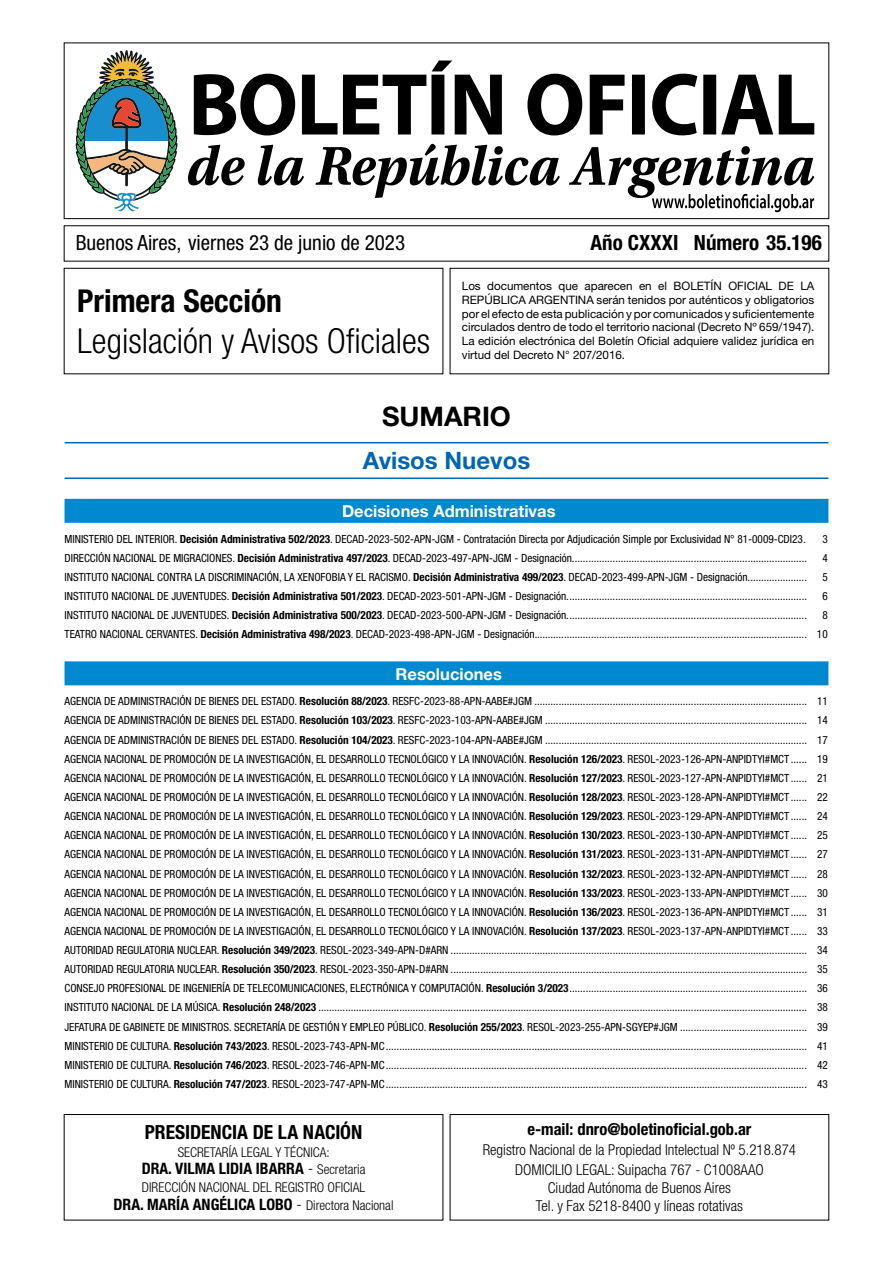
<style>
.page{position:relative;width:893px;height:1263px;background:#fff}
.page>*{position:absolute;margin:0;border:0;box-sizing:border-box;transform-origin:0 0}
.t1{font:300 condensed 34.5px "Helvetica Neue LT Std";color:#000}
.t2{font:700 condensed 31.5px "Helvetica Neue LT Std";color:#000}
.t3{font:700 27px "Helvetica Neue LT Std";color:#000}
.t4{font:700 24px "Helvetica Neue LT Std";color:#0066b3}
.t5{font:condensed 21px "Helvetica Neue LT Std";color:#000}
.t6{font:700 condensed 21px "Helvetica Neue LT Std";color:#000}
.t7{font:700 condensed 19.5px "Helvetica Neue LT Std";color:#000}
.t8{font:700 16.5px "Helvetica Neue LT Std";color:#fff}
.t9{font:700 condensed 16.5px "Helvetica Neue LT Std";color:#000}
.t10{font:700 condensed 15.75px "Helvetica Neue LT Std";color:#000}
.t11{font:300 condensed 15px/20.1px "Helvetica Neue LT Std";color:#000;text-align:center}
.t12{font:300 condensed 13.5px "Helvetica Neue LT Std";color:#000}
.t13{font:11.7px/13.8px "Helvetica Neue LT Std";letter-spacing:-.005em;color:#000;text-align:justify}
.t14{font:condensed 11.25px/19.2px "Helvetica Neue LT Std";color:#000;text-align:right}
.s1{font-weight:700}
.s2{font-weight:300;font-size:16.5px}
.s3{font-weight:300;font-size:13.5px}
</style>
<div class="page">
<div style="left:64px;top:268px;width:379px;height:106px;border:1px solid #000"></div>
<div style="left:450px;top:268px;width:379px;height:106px;border:1px solid #000"></div>
<div style="left:64px;top:43px;width:765px;height:176px;border:1px solid #000"></div>
<svg style="left:194px;top:61px;width:620px;height:74px"></svg>
<svg style="left:188px;top:144px;width:626px;height:68px"></svg>
<svg style="left:76px;top:50px;width:101px;height:161px"></svg>
<div style="left:64px;top:1114px;width:379px;height:106px;border:1px solid #000"></div>
<div style="left:450px;top:1114px;width:379px;height:106px;border:1px solid #000"></div>
<hr style="left:65px;top:442px;width:763px;height:1px;background:#0066b3">
<hr style="left:65px;top:477px;width:763px;height:2px;background:#0066b3">
<div style="left:65px;top:499px;width:763px;height:24px;background:#0089cf"></div>
<div style="left:65px;top:661px;width:763px;height:24px;background:#0089cf"></div>
<h3 class="t5" style="left:76px;top:230px;width:331px">Buenos Aires, viernes 23 de junio de 2023</h3>
<h3 class="t6" style="left:591px;top:230px;width:233px">Año CXXXI Número 35.196</h3>
<h2 class="t2" style="left:77px;top:282px;width:206px">Primera Sección</h2>
<h1 class="t1" style="left:77px;top:321px;width:354px">Legislación y Avisos Oficiales</h1>
<p class="t13" style="left:462px;top:279px;width:354px">Los documentos que aparecen en el BOLETÍN OFICIAL DE LA REPÚBLICA ARGENTINA serán tenidos por auténticos y obligatorios por el efecto de esta publicación y por comunicados y suficientemente circulados dentro de todo el territorio nacional (Decreto Nº 659/1947).<br>La edición electrónica del Boletín Oficial adquiere validez jurídica en virtud del Decreto N° 207/2016.</p>
<h3 class="t3" style="left:382px;top:400px;width:130px">SUMARIO</h3>
<h3 class="t4" style="left:363px;top:446px;width:169px">Avisos Nuevos</h3>
<h3 class="t8" style="left:342px;top:501px;width:215px">Decisiones Administrativas</h3>
<p class="t14" style="left:65px;top:529px;width:743px">MINISTERIO DEL INTERIOR. <span class="s1">Decisión Administrativa 502/2023</span>. DECAD-2023-502-APN-JGM - Contratación Directa por Adjudicación Simple por Exclusividad N° 81-0009-CDI23.</p>
<p class="t14" style="left:822px;top:529px;width:7px">3</p>
<p class="t14" style="left:65px;top:548px;width:744px">DIRECCIÓN NACIONAL DE MIGRACIONES. <span class="s1">Decisión Administrativa 497/2023</span>. DECAD-2023-497-APN-JGM - Designación.......................................................................................</p>
<p class="t14" style="left:822px;top:548px;width:7px">4</p>
<p class="t14" style="left:65px;top:567px;width:744px">INSTITUTO NACIONAL CONTRA LA DISCRIMINACIÓN, LA XENOFOBIA Y EL RACISMO. <span class="s1">Decisión Administrativa 499/2023</span>. DECAD-2023-499-APN-JGM - Designación......................</p>
<p class="t14" style="left:822px;top:567px;width:7px">5</p>
<p class="t14" style="left:65px;top:586px;width:744px">INSTITUTO NACIONAL DE JUVENTUDES. <span class="s1">Decisión Administrativa 501/2023</span>. DECAD-2023-501-APN-JGM - Designación.........................................................................................</p>
<p class="t14" style="left:822px;top:586px;width:7px">6</p>
<p class="t14" style="left:65px;top:606px;width:744px">INSTITUTO NACIONAL DE JUVENTUDES. <span class="s1">Decisión Administrativa 500/2023</span>. DECAD-2023-500-APN-JGM - Designación.........................................................................................</p>
<p class="t14" style="left:64px;top:606px;width:765px">8<br>TEATRO NACIONAL CERVANTES. <span class="s1">Decisión Administrativa 498/2023</span>. DECAD-2023-498-APN-JGM - Designación..................................................................................................... 10</p>
<h3 class="t8" style="left:396px;top:664px;width:108px">Resoluciones</h3>
<p class="t14" style="left:65px;top:692px;width:765px;text-align:justify">AGENCIA DE ADMINISTRACIÓN DE BIENES DEL ESTADO. <span class="s1">Resolución 88/2023</span>. RESFC-2023-88-APN-AABE#JGM ..................................................................................................... 11<br>AGENCIA DE ADMINISTRACIÓN DE BIENES DEL ESTADO. <span class="s1">Resolución 103/2023</span>. RESFC-2023-103-APN-AABE#JGM ................................................................................................. 14<br>AGENCIA DE ADMINISTRACIÓN DE BIENES DEL ESTADO. <span class="s1">Resolución 104/2023</span>. RESFC-2023-104-APN-AABE#JGM ................................................................................................. 17<br>AGENCIA NACIONAL DE PROMOCIÓN DE LA INVESTIGACIÓN, EL DESARROLLO TECNOLÓGICO Y LA INNOVACIÓN. <span class="s1">Resolución 126/2023</span>. RESOL-2023-126-APN-ANPIDTYI#MCT ...... 19<br>AGENCIA NACIONAL DE PROMOCIÓN DE LA INVESTIGACIÓN, EL DESARROLLO TECNOLÓGICO Y LA INNOVACIÓN. <span class="s1">Resolución 127/2023</span>. RESOL-2023-127-APN-ANPIDTYI#MCT ...... 21<br>AGENCIA NACIONAL DE PROMOCIÓN DE LA INVESTIGACIÓN, EL DESARROLLO TECNOLÓGICO Y LA INNOVACIÓN. <span class="s1">Resolución 128/2023</span>. RESOL-2023-128-APN-ANPIDTYI#MCT ...... 22<br>AGENCIA NACIONAL DE PROMOCIÓN DE LA INVESTIGACIÓN, EL DESARROLLO TECNOLÓGICO Y LA INNOVACIÓN. <span class="s1">Resolución 129/2023</span>. RESOL-2023-129-APN-ANPIDTYI#MCT ...... 24<br>AGENCIA NACIONAL DE PROMOCIÓN DE LA INVESTIGACIÓN, EL DESARROLLO TECNOLÓGICO Y LA INNOVACIÓN. <span class="s1">Resolución 130/2023</span>. RESOL-2023-130-APN-ANPIDTYI#MCT ...... 25<br>AGENCIA NACIONAL DE PROMOCIÓN DE LA INVESTIGACIÓN, EL DESARROLLO TECNOLÓGICO Y LA INNOVACIÓN. <span class="s1">Resolución 131/2023</span>. RESOL-2023-131-APN-ANPIDTYI#MCT ...... 27<br>AGENCIA NACIONAL DE PROMOCIÓN DE LA INVESTIGACIÓN, EL DESARROLLO TECNOLÓGICO Y LA INNOVACIÓN. <span class="s1">Resolución 132/2023</span>. RESOL-2023-132-APN-ANPIDTYI#MCT ...... 28<br>AGENCIA NACIONAL DE PROMOCIÓN DE LA INVESTIGACIÓN, EL DESARROLLO TECNOLÓGICO Y LA INNOVACIÓN. <span class="s1">Resolución 133/2023</span>. RESOL-2023-133-APN-ANPIDTYI#MCT ...... 30<br>AGENCIA NACIONAL DE PROMOCIÓN DE LA INVESTIGACIÓN, EL DESARROLLO TECNOLÓGICO Y LA INNOVACIÓN. <span class="s1">Resolución 136/2023</span>. RESOL-2023-136-APN-ANPIDTYI#MCT ...... 31<br>AGENCIA NACIONAL DE PROMOCIÓN DE LA INVESTIGACIÓN, EL DESARROLLO TECNOLÓGICO Y LA INNOVACIÓN. <span class="s1">Resolución 137/2023</span>. RESOL-2023-137-APN-ANPIDTYI#MCT ...... 33<br>AUTORIDAD REGULATORIA NUCLEAR. <span class="s1">Resolución 349/2023</span>. RESOL-2023-349-APN-D#ARN .................................................................................................................................... 34<br>AUTORIDAD REGULATORIA NUCLEAR. <span class="s1">Resolución 350/2023</span>. RESOL-2023-350-APN-D#ARN .................................................................................................................................... 35<br>CONSEJO PROFESIONAL DE INGENIERÍA DE TELECOMUNICACIONES, ELECTRÓNICA Y COMPUTACIÓN. <span class="s1">Resolución 3/2023</span>........................................................................................ 36<br>INSTITUTO NACIONAL DE LA MÚSICA. <span class="s1">Resolución 248/2023</span> ..................................................................................................................................................................................... 38<br>JEFATURA DE GABINETE DE MINISTROS. SECRETARÍA DE GESTIÓN Y EMPLEO PÚBLICO. <span class="s1">Resolución 255/2023</span>. RESOL-2023-255-APN-SGYEP#JGM ............................................... 39<br>MINISTERIO DE CULTURA. <span class="s1">Resolución 743/2023</span>. RESOL-2023-743-APN-MC............................................................................................................................................................ 41<br>MINISTERIO DE CULTURA. <span class="s1">Resolución 746/2023</span>. RESOL-2023-746-APN-MC............................................................................................................................................................ 42<br>MINISTERIO DE CULTURA. <span class="s1">Resolución 747/2023</span>. RESOL-2023-747-APN-MC............................................................................................................................................................ 43</p>
<h3 class="t7" style="left:145px;top:1120px;width:219px">PRESIDENCIA DE LA NACIÓN</h3>
<p class="t12" style="left:178px;top:1144px;width:154px">SECRETARÍA LEGAL Y TÉCNICA:</p>
<h3 class="t10" style="left:142px;top:1159px;width:225px">DRA. VILMA LIDIA IBARRA <span class="s2">-</span> <span class="s3">Secretaria</span></h3>
<p class="t12" style="left:142px;top:1180px;width:225px">DIRECCIÓN NACIONAL DEL REGISTRO OFICIAL</p>
<h3 class="t10" style="left:114px;top:1194px;width:281px">DRA. MARÍA ANGÉLICA LOBO <span class="s2">-</span> <span class="s3">Directora Nacional</span></h3>
<h3 class="t9" style="left:527px;top:1119px;width:226px">e-mail: dnro@boletinoficial.gob.ar</h3>
<h3 class="t11" style="left:483px;top:1140px;width:315px">Registro Nacional de la Propiedad Intelectual Nº 5.218.874<br>DOMICILIO LEGAL: Suipacha 767 - C1008AAO</h3>
<h3 class="t11" style="left:536px;top:1179px;width:208px;line-height:18px">Ciudad Autónoma de Buenos Aires<br>Tel. y Fax 5218-8400 y líneas rotativas</h3>
</div>
